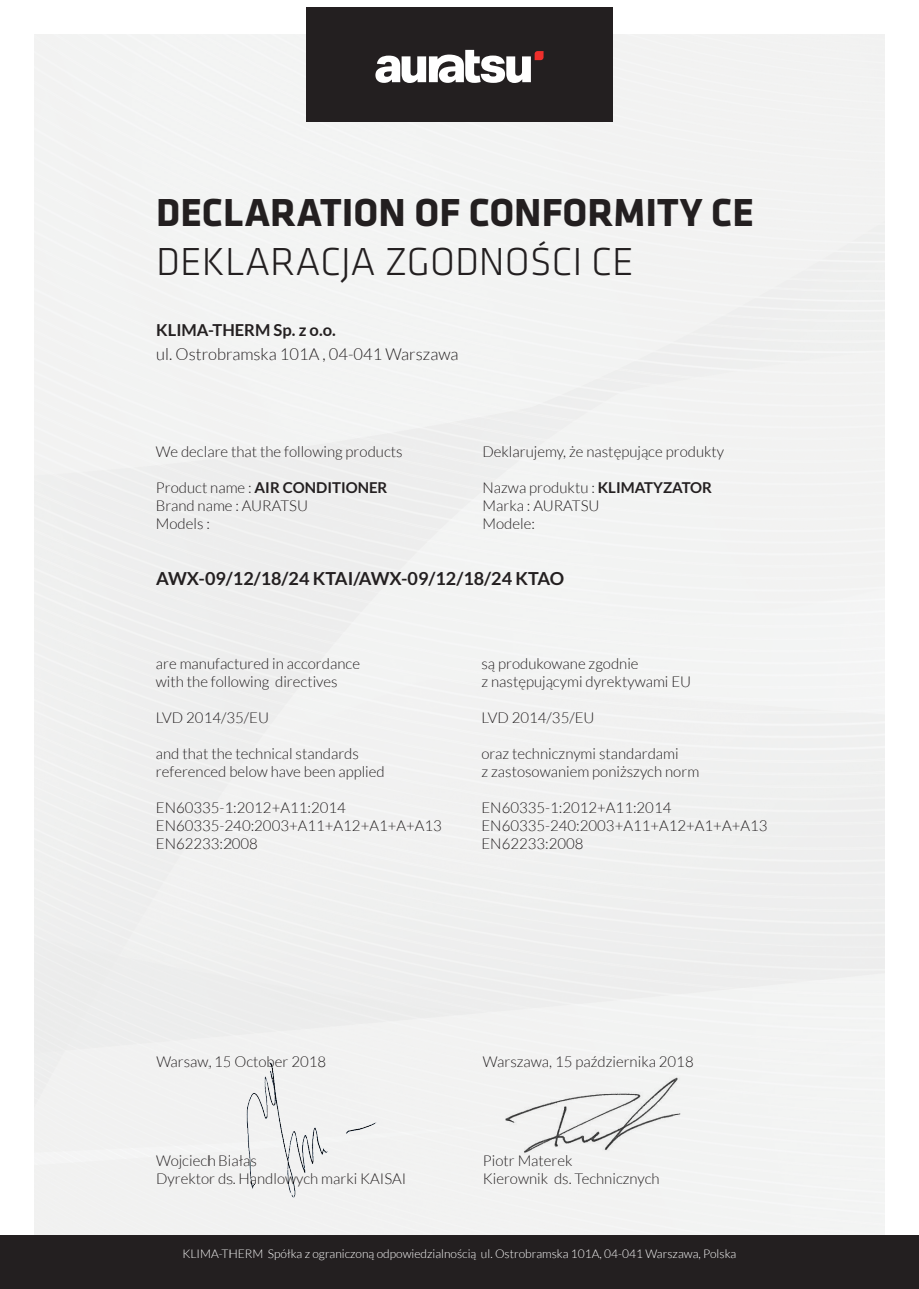
<style>
.page{position:relative;width:919px;height:1289px;background:#fff}
.page>*{position:absolute;margin:0;border:0;box-sizing:border-box;transform-origin:0 0}
.t1{font:700 40.5px "Klavika Basic";color:#231f20}
.t2{font:300 40.5px "Klavika Basic";color:#231f20}
.t3{font:700 18px "Lato";color:#231f20}
.t4{font:300 16.5px "Lato";color:#231f20}
.t5{font:700 16.5px "Lato";color:#231f20}
.t6{font:300 15px/18px "Lato";color:#231f20}
.t7{font:700 15px "Lato";color:#231f20}
.t8{font:300 12px "Lato";color:#fff}
.s1{font-weight:300}
.s2{font-weight:700}
</style>
<div class="page">
<div style="left:34px;top:34px;width:850px;height:1201px;background:#f2f2f2"></div>
<div style="left:0;top:1235px;width:918px;height:53px;background:#231f20"></div>
<div style="left:306px;top:7px;width:306px;height:115px;background:#231f20"></div>
<div style="left:209px;top:1051px;width:180px;height:162px;background:#f1f1f1"></div>
<img style="left:504px;top:1071px;width:184px;height:92px">
<svg style="left:375px;top:50px;width:168px;height:33px"></svg>
<p class="t1" style="left:156px;top:183px;width:599px">DECLARATION OF CONFORMITY CE</p>
<p class="t2" style="left:156px;top:237px;width:479px">DEKLARACJA ZGODNOŚCI CE</p>
<p class="t5" style="left:156px;top:320px;width:181px">KLIMA-THERM Sp. z o.o.</p>
<p class="t4" style="left:156px;top:345px;width:304px">ul. Ostrobramska 101A , 04-041 Warszawa</p>
<p class="t6" style="left:156px;top:442px;width:248px">We declare that the following products</p>
<p class="t7" style="left:156px;top:478px;width:233px"><span class="s1">Product name :</span> AIR CONDITIONER</p>
<p class="t6" style="left:156px;top:496px;width:154px">Brand name : AURATSU</p>
<p class="t6" style="left:156px;top:514px;width:56px">Models :</p>
<p class="t6" style="left:482px;top:442px;width:243px">Deklarujemy, że następujące produkty</p>
<p class="t6" style="left:482px;top:478px;width:231px">Nazwa produktu : <span class="s2">KLIMATYZATOR</span></p>
<p class="t6" style="left:482px;top:496px;width:119px">Marka : AURATSU</p>
<p class="t6" style="left:482px;top:514px;width:54px">Modele:</p>
<p class="t3" style="left:156px;top:567px;width:409px">AWX-09/12/18/24 KTAI/AWX-09/12/18/24 KTAO</p>
<p class="t6" style="left:156px;top:654px;width:206px">are manufactured in accordance</p>
<p class="t6" style="left:156px;top:672px;width:183px">with the following directives</p>
<p class="t6" style="left:156px;top:708px;width:115px">LVD 2014/35/EU</p>
<p class="t6" style="left:156px;top:744px;width:204px">and that the technical standards</p>
<p class="t6" style="left:156px;top:762px;width:230px">referenced below have been applied</p>
<p class="t6" style="left:156px;top:798px;width:191px">EN60335-1:2012+A11:2014</p>
<p class="t6" style="left:156px;top:816px;width:287px">EN60335-240:2003+A11+A12+A1+A+A13</p>
<p class="t6" style="left:156px;top:834px;width:104px">EN62233:2008</p>
<p class="t6" style="left:481px;top:654px;width:211px">są produkowane zgodnie<br>z następującymi dyrektywami EU</p>
<p class="t6" style="left:481px;top:708px;width:115px">LVD 2014/35/EU</p>
<p class="t6" style="left:481px;top:744px;width:219px">oraz technicznymi standardami<br>z zastosowaniem poniższych norm</p>
<p class="t6" style="left:481px;top:798px;width:191px">EN60335-1:2012+A11:2014</p>
<p class="t6" style="left:481px;top:816px;width:287px">EN60335-240:2003+A11+A12+A1+A+A13</p>
<p class="t6" style="left:481px;top:834px;width:104px">EN62233:2008</p>
<p class="t6" style="left:156px;top:1052px;width:171px">Warsaw, 15 October 2018</p>
<p class="t6" style="left:156px;top:1151px;width:102px">Wojciech Białas</p>
<p class="t6" style="left:156px;top:1169px;width:252px">Dyrektor ds. Handlowych marki KAISAI</p>
<p class="t6" style="left:483px;top:1052px;width:212px">Warszawa, 15 października 2018</p>
<p class="t6" style="left:483px;top:1151px;width:91px">Piotr Materek</p>
<p class="t6" style="left:483px;top:1169px;width:178px">Kierownik ds. Technicznych</p>
<p class="t8" style="left:182px;top:1247px;width:555px">KLIMA-THERM Spółka z ograniczoną odpowiedzialnością ul. Ostrobramska 101A, 04-041 Warszawa, Polska</p>
</div>
